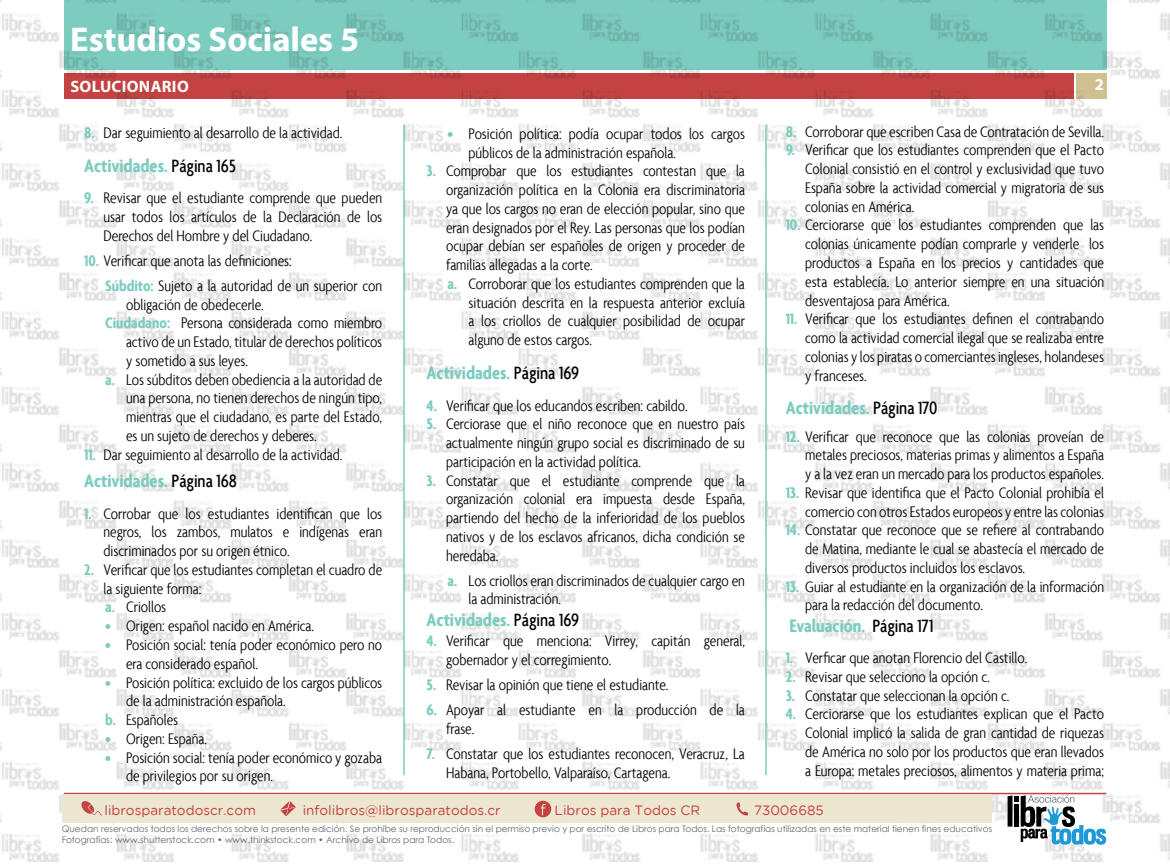
<style>
.page{position:relative;width:1170px;height:868px;background:#fff}
.page>*{position:absolute;margin:0;border:0;box-sizing:border-box;transform-origin:0 0}
.t1{font:700 34.5px "Myriad Pro";color:#fff}
.t2{font:700 condensed 19.5px "Agenda";color:#7cccbf}
.t3{font:300 condensed 16.5px/18.8px "Agenda";color:#000;text-align:justify}
.t4{font:700 16.5px "Myriad Pro";letter-spacing:.02em;color:#fff}
.t5{font:13.5px "Gotham Rounded";color:#c44242}
.t6{font:9px/10.8px "Century Gothic";color:#62686a}
.s1{font-weight:700;color:#7cccbf}
.s2{font-weight:500;font-size:19.2px;color:#000}
</style>
<div class="page">
<img style="left:0;top:0;width:1169px;height:861px">
<div style="left:62px;top:794px;width:930px;height:28px;background:#ede7d1"></div>
<svg style="left:81px;top:801px;width:21px;height:14px"></svg>
<svg style="left:280px;top:801px;width:15px;height:15px"></svg>
<svg style="left:736px;top:802px;width:12px;height:13px"></svg>
<svg style="left:534px;top:800px;width:17px;height:17px"></svg>
<svg style="left:1007px;top:795px;width:99px;height:49px"></svg>
<hr style="left:765px;top:125px;width:1px;height:650px;background:#7cccbf">
<hr style="left:403px;top:125px;width:2px;height:650px;background:#7cccbf">
<h1 class="t1" style="left:70px;top:16px;width:291px">Estudios Sociales 5</h1>
<p class="t4" style="left:70px;top:76px;width:120px">Solucionario</p>
<p class="t4" style="left:1094px;top:74px;width:11px">2</p>
<p class="t3" style="left:84px;top:123px;width:260px"><span class="s1">8.</span> Dar seguimiento al desarrollo de la actividad.</p>
<p class="t2" style="left:84px;top:154px;width:154px">Actividades. <span class="s2">Página 165</span></p>
<p class="t3" style="left:103px;top:189px;width:280px;text-indent:-20px"><span class="s1">9.</span> Revisar que el estudiante comprende que pueden usar todos los artículos de la Declaración de los Derechos del Hombre y del Ciudadano.</p>
<p class="t3" style="left:105px;top:248px;width:279px;line-height:25.2px;text-indent:-21px"><span class="s1">10.</span> Verificar que anota las definiciones:<br><span class="s1">Súbdito:</span> Sujeto a la autoridad de un superior con</p>
<p class="t3" style="left:126px;top:295px;width:139px">obligación de obedecerle.</p>
<p class="t3" style="left:105px;top:314px;width:279px"><span class="s1">Ciudadano:</span> Persona considerada como miembro</p>
<p class="t3" style="left:126px;top:333px;width:257px">activo de un Estado, titular de derechos políticos</p>
<p class="t3" style="left:126px;top:351px;width:123px">y sometido a sus leyes.</p>
<p class="t3" style="left:105px;top:370px;width:279px"><span class="s1">a.</span> Los súbditos deben obediencia a la autoridad de</p>
<p class="t3" style="left:126px;top:389px;width:258px">una persona, no tienen derechos de ningún tipo,</p>
<p class="t3" style="left:126px;top:408px;width:258px">mientras que el ciudadano, es parte del Estado,</p>
<p class="t3" style="left:126px;top:426px;width:192px">es un sujeto de derechos y deberes.</p>
<p class="t3" style="left:84px;top:445px;width:260px"><span class="s1">11.</span> Dar seguimiento al desarrollo de la actividad.</p>
<p class="t2" style="left:84px;top:469px;width:154px">Actividades. <span class="s2">Página 168</span></p>
<p class="t3" style="left:103px;top:504px;width:280px;text-indent:-20px"><span class="s1">1.</span> Corrobar que los estudiantes identifican que los negros, los zambos, mulatos e indígenas eran discriminados por su origen étnico.</p>
<p class="t3" style="left:103px;top:560px;width:280px;text-align:left;text-indent:-20px"><span class="s1">2.</span> Verificar que los estudiantes completan el cuadro de la siguiente forma:<br><span class="s1">a.</span> Criollos</p>
<p class="t3" style="left:105px;top:617px;width:211px"><span class="s1">•</span> Origen: español nacido en América.</p>
<p class="t3" style="left:126px;top:635px;width:258px;text-indent:-21px"><span class="s1">•</span> Posición social: tenía poder económico pero no era considerado español.</p>
<p class="t3" style="left:105px;top:673px;width:279px"><span class="s1">•</span> Posición política: excluido de los cargos públicos</p>
<p class="t3" style="left:126px;top:691px;width:161px">de la administración española.</p>
<p class="t3" style="left:105px;top:710px;width:75px"><span class="s1">b.</span> Españoles</p>
<p class="t3" style="left:105px;top:729px;width:104px"><span class="s1">•</span> Origen: España.</p>
<p class="t3" style="left:126px;top:748px;width:257px;text-indent:-21px"><span class="s1">•</span> Posición social: tenía poder económico y gozaba de privilegios por su origen.</p>
<p class="t3" style="left:468px;top:124px;width:278px;text-indent:-21px"><span class="s1">•</span> Posición política: podía ocupar todos los cargos públicos de la administración española.</p>
<p class="t3" style="left:426px;top:162px;width:320px"><span class="s1">3.</span> Comprobar que los estudiantes contestan que la</p>
<p class="t3" style="left:446px;top:181px;width:300px">organización política en la Colonia era discriminatoria</p>
<p class="t3" style="left:446px;top:199px;width:300px">ya que los cargos no eran de elección popular, sino que</p>
<p class="t3" style="left:446px;top:218px;width:300px">eran designados por el Rey. Las personas que los podían</p>
<p class="t3" style="left:446px;top:237px;width:300px">ocupar debían ser españoles de origen y proceder de</p>
<p class="t3" style="left:446px;top:256px;width:148px">familias allegadas a la corte.</p>
<p class="t3" style="left:447px;top:274px;width:299px"><span class="s1">a.</span> Corroborar que los estudiantes comprenden que la</p>
<p class="t3" style="left:468px;top:293px;width:278px">situación descrita en la respuesta anterior excluía</p>
<p class="t3" style="left:468px;top:312px;width:278px">a los criollos de cualquier posibilidad de ocupar</p>
<p class="t3" style="left:468px;top:331px;width:125px">alguno de estos cargos.</p>
<p class="t2" style="left:426px;top:361px;width:154px">Actividades. <span class="s2">Página 169</span></p>
<p class="t3" style="left:426px;top:396px;width:263px"><span class="s1">4.</span> Verificar que los educandos escriben: cabildo.</p>
<p class="t3" style="left:446px;top:415px;width:300px;text-indent:-20px"><span class="s1">5.</span> Cerciorase que el niño reconoce que en nuestro país actualmente ningún grupo social es discriminado de su participación en la actividad política.</p>
<p class="t3" style="left:446px;top:471px;width:300px;text-indent:-20px"><span class="s1">3.</span> Constatar que el estudiante comprende que la organización colonial era impuesta desde España, partiendo del hecho de la inferioridad de los pueblos nativos y de los esclavos africanos, dicha condición se heredaba.</p>
<p class="t3" style="left:468px;top:571px;width:278px;text-indent:-21px"><span class="s1">a.</span> Los criollos eran discriminados de cualquier cargo en la administración.</p>
<p class="t2" style="left:426px;top:607px;width:154px">Actividades. <span class="s2">Página 169</span></p>
<p class="t3" style="left:446px;top:631px;width:300px;text-indent:-20px"><span class="s1">4.</span> Verificar que menciona: Virrey, capitán general, gobernador y el corregimiento.</p>
<p class="t3" style="left:426px;top:675px;width:243px"><span class="s1">5.</span> Revisar la opinión que tiene el estudiante.</p>
<p class="t3" style="left:446px;top:700px;width:300px;text-indent:-20px"><span class="s1">6.</span> Apoyar al estudiante en la producción de la frase.</p>
<p class="t3" style="left:446px;top:744px;width:300px;text-indent:-20px"><span class="s1">7.</span> Constatar que los estudiantes reconocen, Veracruz, La<br>Habana, Portobello, Valparaíso, Cartagena.</p>
<p class="t3" style="left:785px;top:122px;width:320px"><span class="s1">8.</span> Corroborar que escriben Casa de Contratación de Sevilla.</p>
<p class="t3" style="left:805px;top:141px;width:300px;text-indent:-20px"><span class="s1">9.</span> Verificar que los estudiantes comprenden que el Pacto Colonial consistió en el control y exclusividad que tuvo España sobre la actividad comercial y migratoria de sus colonias en América.</p>
<p class="t3" style="left:805px;top:216px;width:300px;text-indent:-20px"><span class="s1">10.</span> Cerciorarse que los estudiantes comprenden que las colonias únicamente podían comprarle y venderle los productos a España en los precios y cantidades que esta establecía. Lo anterior siempre en una situación desventajosa para América.</p>
<p class="t3" style="left:805px;top:310px;width:300px;text-indent:-20px"><span class="s1">11.</span> Verificar que los estudiantes definen el contrabando como la actividad comercial ilegal que se realizaba entre colonias y los piratas o comerciantes ingleses, holandeses y franceses.</p>
<p class="t2" style="left:785px;top:396px;width:153px">Actividades. <span class="s2">Página 170</span></p>
<p class="t3" style="left:805px;top:427px;width:300px;text-indent:-20px"><span class="s1">12.</span> Verificar que reconoce que las colonias proveían de metales preciosos, materias primas y alimentos a España y a la vez eran un mercado para los productos españoles.</p>
<p class="t3" style="left:785px;top:483px;width:320px;text-align:right"><span class="s1">13.</span> Revisar que identifica que el Pacto Colonial prohibía el comercio con otros Estados europeos y entre las colonias</p>
<p class="t3" style="left:805px;top:521px;width:300px;text-indent:-20px"><span class="s1">14.</span> Constatar que reconoce que se refiere al contrabando de Matina, mediante le cual se abastecía el mercado de diversos productos incluidos los esclavos.</p>
<p class="t3" style="left:805px;top:577px;width:300px;text-indent:-20px"><span class="s1">13.</span> Guiar al estudiante en la organización de la información para la redacción del documento.</p>
<p class="t2" style="left:789px;top:613px;width:146px">Evaluación. <span class="s2">Página 171</span></p>
<p class="t3" style="left:785px;top:648px;width:243px"><span class="s1">1.</span> Verficar que anotan Florencio del Castillo.</p>
<p class="t3" style="left:785px;top:667px;width:206px"><span class="s1">2.</span> Revisar que selecciono la opción c.</p>
<p class="t3" style="left:785px;top:686px;width:225px"><span class="s1">3.</span> Constatar que seleccionan la opción c.</p>
<p class="t3" style="left:805px;top:705px;width:300px;text-indent:-20px"><span class="s1">4.</span> Cerciorarse que los estudiantes explican que el Pacto Colonial implicó la salida de gran cantidad de riquezas de América no solo por los productos que eran llevados a Europa: metales preciosos, alimentos y materia prima;</p>
<p class="t5" style="left:104px;top:802px;width:153px">librosparatodoscr.com</p>
<p class="t5" style="left:303px;top:802px;width:199px">infolibros@librosparatodos.cr</p>
<p class="t5" style="left:554px;top:802px;width:147px">Libros para Todos CR</p>
<p class="t5" style="left:754px;top:802px;width:71px">73006685</p>
<p class="t6" style="left:62px;top:823px;width:932px">Quedan reservados todos los derechos sobre la presente edición. Se prohíbe su reproducción sin el permiso previo y por escrito de Libros para Todos. Las fotografías utilizadas en este material tienen fines educativos<br>Fotografías: www.shutterstock.com • www.thinkstock.com • Archivo de Libros para Todos.</p>
</div>
